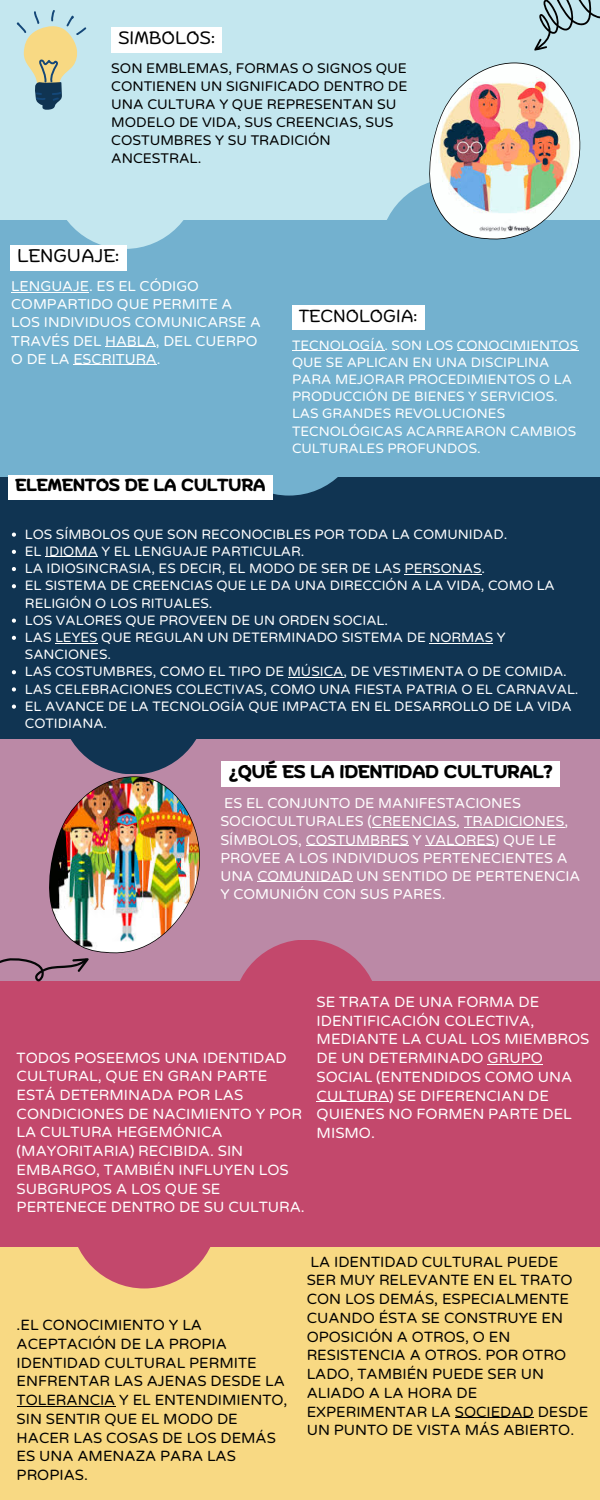
<style>
.page{position:relative;width:600px;height:1500px;background:#f8d983}
.page>*{position:absolute;margin:0;border:0;box-sizing:border-box;transform-origin:0 0}
.t1{font:700 18.4px "Biski";letter-spacing:-.025em;color:#000}
.t2{font:18.3px "Biski";color:#000}
.t3{font:17.9px "Biski";color:#000}
.t4{font:700 17.4px "Biski";letter-spacing:-.025em;color:#000}
.t5{font:17.4px "Biski";color:#000}
.t6{font:14.9px/18.8px "Varela Round";color:#000}
.t7{font:14.9px/18.7px "Varela Round";color:#fff}
.t8{font:14.5px/18.1px "Varela Round";color:#fff}
.t9{font:14.4px/18.1px "Varela Round";color:#fff}
.t10{font:14.1px/18px "Varela Round";color:#000}
.t11{font:13.7px/17.2px "Varela Round";color:#fff}
</style>
<div class="page">
<div style="left:0;top:0;width:600px;height:244px;background:#c4e7ef"></div>
<div style="left:379px;top:178px;width:147px;height:147px;background:#73b1cf;border-radius:50%"></div>
<div style="left:0;top:731px;width:600px;height:262px;background:#bb89a6"></div>
<div style="left:0;top:464px;width:600px;height:275px;background:#103452"></div>
<div style="left:60px;top:627px;width:147px;height:147px;background:#103452;border-radius:50%"></div>
<div style="left:0;top:220px;width:600px;height:257px;background:#73b1cf"></div>
<div style="left:52px;top:102px;width:147px;height:147px;background:#c4e7ef;border-radius:50%"></div>
<div style="left:216px;top:349px;width:147px;height:147px;background:#73b1cf;border-radius:50%"></div>
<div style="left:71px;top:1142px;width:147px;height:146px;background:#c3486c;border-radius:50%"></div>
<div style="left:0;top:981px;width:600px;height:266px;background:#c3486c"></div>
<div style="left:233px;top:940px;width:146px;height:147px;background:#c3486c;border-radius:50%"></div>
<svg style="left:17px;top:10px;width:69px;height:100px"></svg>
<img style="left:425px;top:63px;width:156px;height:176px">
<svg style="left:534px;top:0;width:66px;height:51px"></svg>
<svg style="left:0;top:776px;width:143px;height:205px"></svg>
<img style="left:44px;top:777px;width:156px;height:176px">
<hr style="left:488px;top:1064px;width:55px;height:1px;background:#fff">
<hr style="left:317px;top:1101px;width:72px;height:1px;background:#fff">
<div style="left:8px;top:475px;width:264px;height:24px;background:#fff"></div>
<svg style="left:12px;top:533px;width:4px;height:4px"></svg>
<svg style="left:12px;top:550px;width:4px;height:4px"></svg>
<hr style="left:45px;top:557px;width:53px;height:1px;background:#fff">
<svg style="left:12px;top:567px;width:4px;height:4px"></svg>
<hr style="left:405px;top:574px;width:77px;height:1px;background:#fff">
<svg style="left:12px;top:584px;width:4px;height:4px"></svg>
<svg style="left:12px;top:619px;width:4px;height:4px"></svg>
<svg style="left:12px;top:636px;width:4px;height:4px"></svg>
<hr style="left:55px;top:643px;width:43px;height:1px;background:#fff">
<hr style="left:429px;top:643px;width:64px;height:1px;background:#fff">
<svg style="left:12px;top:670px;width:4px;height:4px"></svg>
<hr style="left:288px;top:677px;width:56px;height:1px;background:#fff">
<svg style="left:12px;top:687px;width:4px;height:5px"></svg>
<svg style="left:12px;top:705px;width:4px;height:4px"></svg>
<div style="left:222px;top:761px;width:338px;height:26px;background:#fff"></div>
<hr style="left:372px;top:827px;width:84px;height:1px;background:#fff">
<hr style="left:464px;top:827px;width:100px;height:1px;background:#fff">
<hr style="left:306px;top:845px;width:103px;height:1px;background:#fff">
<hr style="left:425px;top:845px;width:70px;height:1px;background:#fff">
<hr style="left:258px;top:882px;width:95px;height:1px;background:#fff">
<div style="left:111px;top:27px;width:111px;height:26px;background:#fff"></div>
<div style="left:292px;top:306px;width:132px;height:24px;background:#fff"></div>
<hr style="left:292px;top:350px;width:92px;height:1px;background:#fff">
<hr style="left:457px;top:350px;width:121px;height:1px;background:#fff">
<div style="left:10px;top:245px;width:116px;height:26px;background:#fff"></div>
<hr style="left:11px;top:292px;width:78px;height:1px;background:#fff">
<hr style="left:105px;top:346px;width:51px;height:1px;background:#fff">
<hr style="left:73px;top:364px;width:84px;height:1px;background:#fff">
<hr style="left:455px;top:1417px;width:79px;height:1px;background:#000">
<hr style="left:17px;top:1406px;width:98px;height:1px;background:#000">
<p class="t3" style="left:118px;top:31px;width:98px">SIMBOLOS:</p>
<p class="t10" style="left:111px;top:59px;width:298px">SON EMBLEMAS, FORMAS O SIGNOS QUE<br>CONTIENEN UN SIGNIFICADO DENTRO DE<br>UNA CULTURA Y QUE REPRESENTAN SU<br>MODELO DE VIDA, SUS CREENCIAS, SUS<br>COSTUMBRES Y SU TRADICIÓN<br>ANCESTRAL.</p>
<p class="t2" style="left:17px;top:249px;width:103px">LENGUAJE:</p>
<p class="t9" style="left:11px;top:278px;width:251px">LENGUAJE. ES EL CÓDIGO<br>COMPARTIDO QUE PERMITE A<br>LOS INDIVIDUOS COMUNICARSE A<br>TRAVÉS DEL HABLA, DEL CUERPO<br>O DE LA ESCRITURA.</p>
<p class="t5" style="left:299px;top:309px;width:120px">TECNOLOGIA:</p>
<p class="t11" style="left:292px;top:337px;width:288px">TECNOLOGÍA. SON LOS CONOCIMIENTOS<br>QUE SE APLICAN EN UNA DISCIPLINA<br>PARA MEJORAR PROCEDIMIENTOS O LA<br>PRODUCCIÓN DE BIENES Y SERVICIOS.<br>LAS GRANDES REVOLUCIONES<br>TECNOLÓGICAS ACARREARON CAMBIOS<br>CULTURALES PROFUNDOS.</p>
<p class="t4" style="left:15px;top:478px;width:252px">ELEMENTOS DE LA CULTURA</p>
<p class="t11" style="left:25px;top:526px;width:484px">LOS SÍMBOLOS QUE SON RECONOCIBLES POR TODA LA COMUNIDAD.</p>
<p class="t11" style="left:25px;top:543px;width:281px">EL IDIOMA Y EL LENGUAJE PARTICULAR.</p>
<p class="t11" style="left:25px;top:560px;width:462px">LA IDIOSINCRASIA, ES DECIR, EL MODO DE SER DE LAS PERSONAS.</p>
<p class="t11" style="left:25px;top:577px;width:531px">EL SISTEMA DE CREENCIAS QUE LE DA UNA DIRECCIÓN A LA VIDA, COMO LA<br>RELIGIÓN O LOS RITUALES.</p>
<p class="t11" style="left:25px;top:612px;width:365px">LOS VALORES QUE PROVEEN DE UN ORDEN SOCIAL.</p>
<p class="t11" style="left:25px;top:629px;width:482px">LAS LEYES QUE REGULAN UN DETERMINADO SISTEMA DE NORMAS Y<br>SANCIONES.</p>
<p class="t11" style="left:25px;top:663px;width:543px">LAS COSTUMBRES, COMO EL TIPO DE MÚSICA, DE VESTIMENTA O DE COMIDA.</p>
<p class="t11" style="left:25px;top:681px;width:555px">LAS CELEBRACIONES COLECTIVAS, COMO UNA FIESTA PATRIA O EL CARNAVAL.</p>
<p class="t11" style="left:25px;top:698px;width:548px">EL AVANCE DE LA TECNOLOGÍA QUE IMPACTA EN EL DESARROLLO DE LA VIDA<br>COTIDIANA.</p>
<p class="t1" style="left:229px;top:764px;width:326px">¿QUÉ ES LA IDENTIDAD CULTURAL?</p>
<p class="t8" style="left:220px;top:795px;width:361px">ES EL CONJUNTO DE MANIFESTACIONES SOCIOCULTURALES (CREENCIAS, TRADICIONES, SÍMBOLOS, COSTUMBRES Y VALORES) QUE LE PROVEE A LOS INDIVIDUOS PERTENECIENTES A UNA COMUNIDAD UN SENTIDO DE PERTENENCIA Y COMUNIÓN CON SUS PARES.</p>
<p class="t7" style="left:17px;top:1049px;width:290px">TODOS POSEEMOS UNA IDENTIDAD<br>CULTURAL, QUE EN GRAN PARTE<br>ESTÁ DETERMINADA POR LAS<br>CONDICIONES DE NACIMIENTO Y POR<br>LA CULTURA HEGEMÓNICA (MAYORITARIA) RECIBIDA. SIN<br>EMBARGO, TAMBIÉN INFLUYEN LOS<br>SUBGRUPOS A LOS QUE SE<br>PERTENECE DENTRO DE SU CULTURA.</p>
<p class="t7" style="left:317px;top:993px;width:274px">SE TRATA DE UNA FORMA DE<br>IDENTIFICACIÓN COLECTIVA,<br>MEDIANTE LA CUAL LOS MIEMBROS<br>DE UN DETERMINADO GRUPO<br>SOCIAL (ENTENDIDOS COMO UNA<br>CULTURA) SE DIFERENCIAN DE<br>QUIENES NO FORMEN PARTE DEL<br>MISMO.</p>
<p class="t6" style="left:17px;top:1316px;width:272px">.EL CONOCIMIENTO Y LA<br>ACEPTACIÓN DE LA PROPIA<br>IDENTIDAD CULTURAL PERMITE<br>ENFRENTAR LAS AJENAS DESDE LA<br>TOLERANCIA Y EL ENTENDIMIENTO,<br>SIN SENTIR QUE EL MODO DE<br>HACER LAS COSAS DE LOS DEMÁS<br>ES UNA AMENAZA PARA LAS<br>PROPIAS.</p>
<p class="t6" style="left:307px;top:1253px;width:283px">LA IDENTIDAD CULTURAL PUEDE<br>SER MUY RELEVANTE EN EL TRATO<br>CON LOS DEMÁS, ESPECIALMENTE<br>CUANDO ÉSTA SE CONSTRUYE EN<br>OPOSICIÓN A OTROS, O EN<br>RESISTENCIA A OTROS. POR OTRO<br>LADO, TAMBIÉN PUEDE SER UN<br>ALIADO A LA HORA DE<br>EXPERIMENTAR LA SOCIEDAD DESDE<br>UN PUNTO DE VISTA MÁS ABIERTO.</p>
</div>
